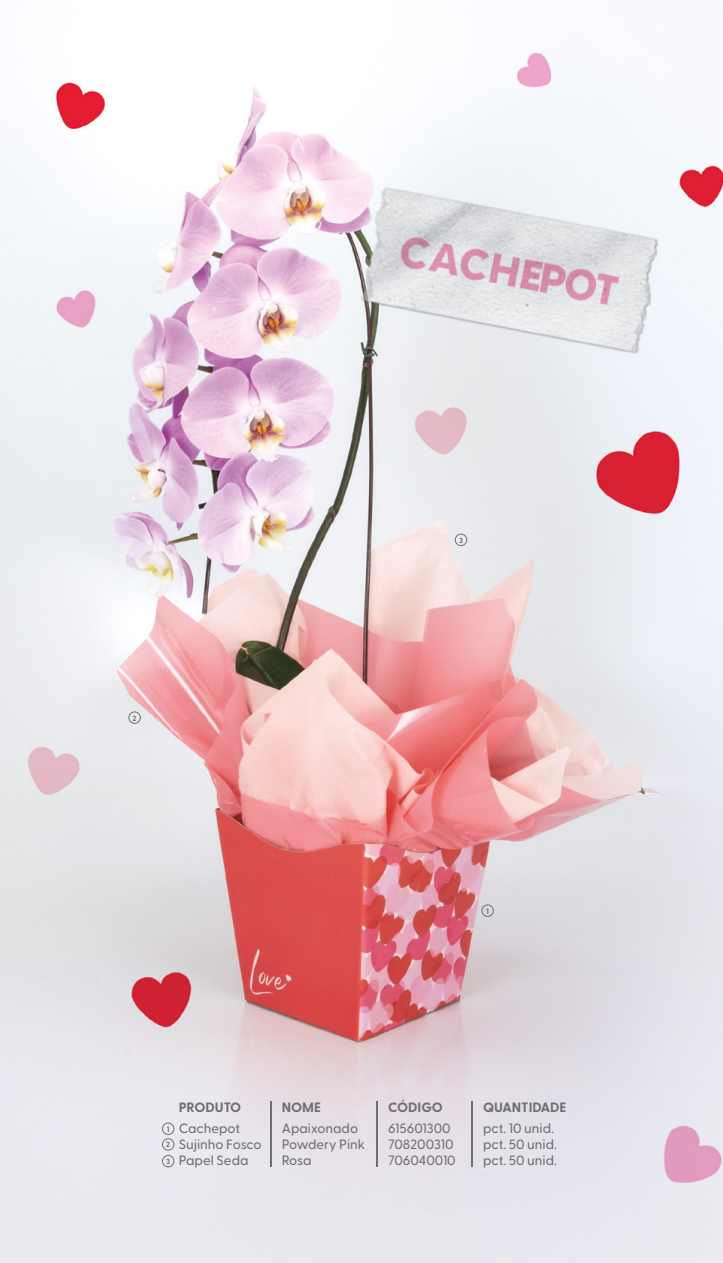
<style>
.page{position:relative;width:723px;height:1263px;background:#fff}
.page>*{position:absolute;margin:0;border:0;box-sizing:border-box;transform-origin:0 0}
.t1{font:500 13.5px/16.2px "Greycliff CF";color:#706f6f}
.t2{font:700 13.5px "Greycliff CF";color:#706f6f}
.t3{font:700 7.5px "Greycliff CF";color:#706f6f}
</style>
<div class="page">
<img style="left:0;top:53px;width:723px;height:1210px">
<hr style="left:270px;top:1101px;width:1px;height:65px;background:#706f6f">
<hr style="left:376px;top:1101px;width:1px;height:65px;background:#706f6f">
<hr style="left:471px;top:1101px;width:1px;height:65px;background:#706f6f">
<div style="left:162px;top:1122px;width:12px;height:13px;border:1px solid #706f6f;border-radius:50%"></div>
<div style="left:481px;top:904px;width:13px;height:13px;border:1px solid #706f6f;border-radius:50%"></div>
<div style="left:162px;top:1138px;width:12px;height:12px;border:1px solid #706f6f;border-radius:50%"></div>
<div style="left:128px;top:711px;width:13px;height:13px;border:1px solid #706f6f;border-radius:50%"></div>
<div style="left:162px;top:1155px;width:12px;height:12px;border:1px solid #706f6f;border-radius:50%"></div>
<div style="left:455px;top:534px;width:12px;height:12px;border:1px solid #706f6f;border-radius:50%"></div>
<p class="t3" style="left:133px;top:712px;width:5px">2</p>
<p class="t3" style="left:459px;top:534px;width:5px">3</p>
<p class="t3" style="left:486px;top:905px;width:4px">1</p>
<p class="t3" style="left:167px;top:1123px;width:4px">1</p>
<p class="t3" style="left:166px;top:1139px;width:5px">2</p>
<p class="t3" style="left:166px;top:1156px;width:5px">3</p>
<p class="t2" style="left:179px;top:1097px;width:64px">PRODUTO</p>
<p class="t2" style="left:282px;top:1097px;width:41px">NOME</p>
<p class="t2" style="left:388px;top:1097px;width:56px">CÓDIGO</p>
<p class="t2" style="left:483px;top:1097px;width:85px">QUANTIDADE</p>
<p class="t1" style="left:179px;top:1119px;width:84px">Cachepot<br>Sujinho Fosco<br>Papel Seda</p>
<p class="t1" style="left:282px;top:1119px;width:85px">Apaixonado<br>Powdery Pink<br>Rosa</p>
<p class="t1" style="left:388px;top:1119px;width:69px">615601300<br>708200310<br>706040010</p>
<p class="t1" style="left:483px;top:1119px;width:75px">pct. 10 unid. pct. 50 unid. pct. 50 unid.</p>
</div>
